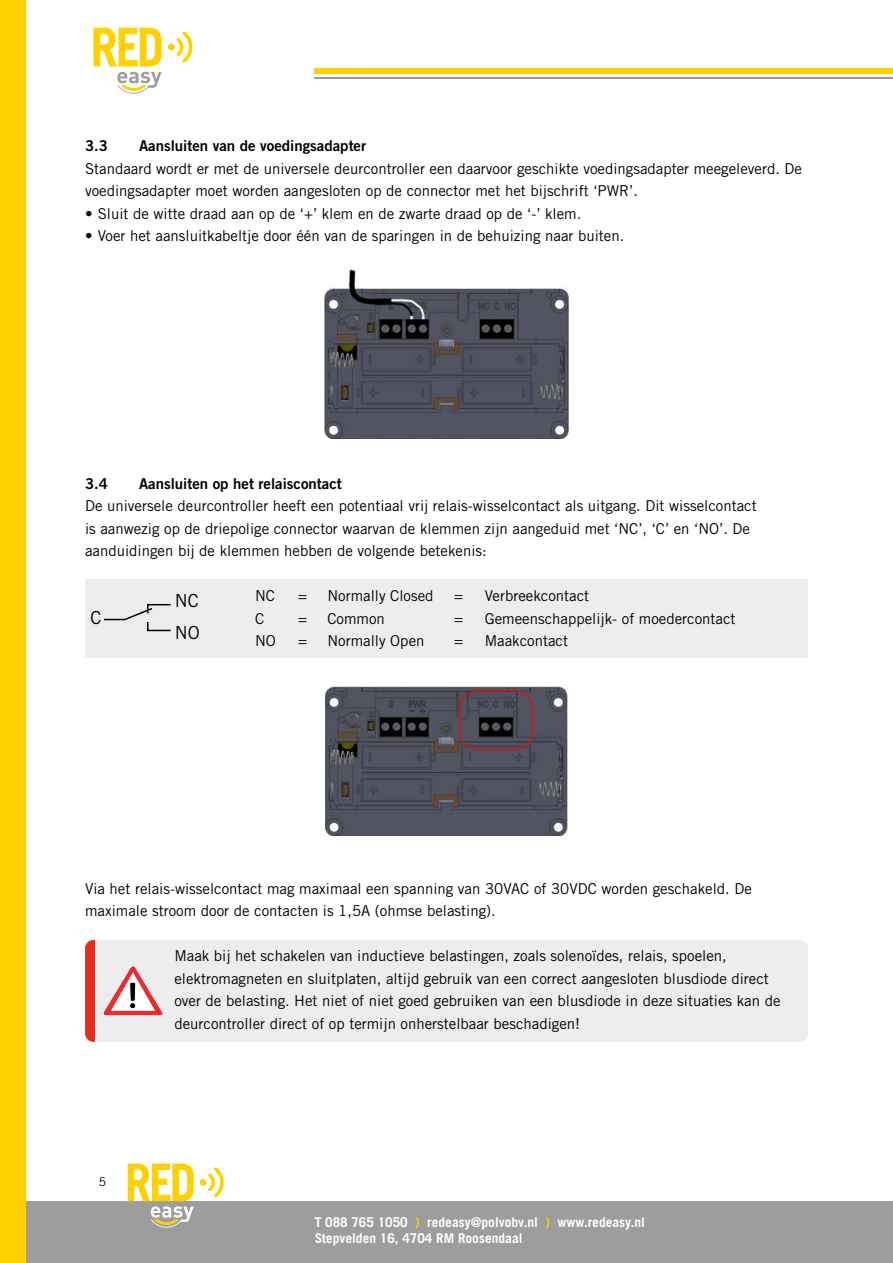
<style>
.page{position:relative;width:893px;height:1263px;background:#fff}
.page>*{position:absolute;margin:0;border:0;box-sizing:border-box;transform-origin:0 0}
.t1{font:18px/31.7px "Trade Gothic LT Std";color:#000}
.t2{font:15px/22.5px "Trade Gothic LT Std";color:#000}
.t3{font:15px "Trade Gothic LT Std Bd 2";color:#000}
.t4{font:700 13.5px/16.2px "Trade Gothic LT Std";color:#fff}
.t5{font:12px "Trade Gothic LT Std";color:#000}
.s1{color:#ffd100}
</style>
<div class="page">
<div style="left:0;top:1201px;width:893px;height:62px;background:#9d9d9c"></div>
<hr style="left:315px;top:77px;width:578px;height:2px;background:#9d9d9c">
<div style="left:315px;top:68px;width:578px;height:6px;background:#ffd100"></div>
<div style="left:0;top:0;width:26px;height:1263px;background:#ffd100"></div>
<svg style="left:117px;top:72px;width:45px;height:22px"></svg>
<svg style="left:94px;top:28px;width:68px;height:38px"></svg>
<div style="left:168px;top:44px;width:7px;height:6px;background:#ffd100;border-radius:50%"></div>
<svg style="left:176px;top:31px;width:16px;height:32px"></svg>
<svg style="left:128px;top:1163px;width:66px;height:65px"></svg>
<div style="left:200px;top:1179px;width:6px;height:7px;background:#ffd100;border-radius:50%"></div>
<svg style="left:208px;top:1167px;width:16px;height:30px"></svg>
<div style="left:85px;top:940px;width:723px;height:102px;background:#ededed;border-radius:9px"></div>
<div style="left:85px;top:940px;width:9px;height:102px;background:#e62e20"></div>
<svg style="left:103px;top:966px;width:60px;height:50px"></svg>
<img style="left:325px;top:269px;width:243px;height:170px">
<div style="left:85px;top:579px;width:723px;height:78px;background:#ededed"></div>
<svg style="left:104px;top:603px;width:67px;height:29px"></svg>
<img style="left:326px;top:687px;width:241px;height:149px">
<div style="left:459px;top:690px;width:74px;height:60px;border:2px solid #cd1619;border-radius:18px"></div>
<p class="t3" style="left:85px;top:137px;width:24px">3.3</p>
<p class="t3" style="left:139px;top:137px;width:229px">Aansluiten van de voedingsadapter</p>
<p class="t2" style="left:85px;top:157px;width:718px">Standaard wordt er met de universele deurcontroller een daarvoor geschikte voedingsadapter meegeleverd. De voedingsadapter moet worden aangesloten op de connector met het bijschrift ‘PWR’.</p>
<p class="t2" style="left:85px;top:202px;width:498px">• Sluit de witte draad aan op de ‘+’ klem en de zwarte draad op de ‘-’ klem.</p>
<p class="t2" style="left:85px;top:224px;width:541px">• Voer het aansluitkabeltje door één van de sparingen in de behuizing naar buiten.</p>
<p class="t3" style="left:85px;top:474px;width:24px">3.4</p>
<p class="t3" style="left:139px;top:474px;width:204px">Aansluiten op het relaiscontact</p>
<p class="t2" style="left:85px;top:494px;width:673px">De universele deurcontroller heeft een potentiaal vrij relais-wisselcontact als uitgang. Dit wisselcontact is aanwezig op de driepolige connector waarvan de klemmen zijn aangeduid met ‘NC’, ‘C’ en ‘NO’. De aanduidingen bij de klemmen hebben de volgende betekenis:</p>
<p class="t1" style="left:90px;top:601px;width:12px">C</p>
<p class="t1" style="left:175px;top:584px;width:27px">NC<br>NO</p>
<p class="t2" style="left:255px;top:584px;width:21px">NC</p>
<p class="t2" style="left:298px;top:584px;width:10px">=</p>
<p class="t2" style="left:327px;top:584px;width:108px">Normally Closed</p>
<p class="t2" style="left:454px;top:584px;width:10px">=</p>
<p class="t2" style="left:485px;top:584px;width:106px">Verbreekcontact</p>
<p class="t2" style="left:255px;top:607px;width:11px">C</p>
<p class="t2" style="left:298px;top:607px;width:10px">=</p>
<p class="t2" style="left:327px;top:607px;width:59px">Common</p>
<p class="t2" style="left:454px;top:607px;width:10px">=</p>
<p class="t2" style="left:485px;top:607px;width:252px">Gemeenschappelijk- of moedercontact</p>
<p class="t2" style="left:255px;top:629px;width:22px">NO</p>
<p class="t2" style="left:298px;top:629px;width:10px">=</p>
<p class="t2" style="left:327px;top:629px;width:99px">Normally Open</p>
<p class="t2" style="left:454px;top:629px;width:10px">=</p>
<p class="t2" style="left:485px;top:629px;width:85px">Maakcontact</p>
<p class="t2" style="left:85px;top:877px;width:668px">Via het relais-wisselcontact mag maximaal een spanning van 30VAC of 30VDC worden geschakeld. De maximale stroom door de contacten is 1,5A (ohmse belasting).</p>
<p class="t2" style="left:174px;top:944px;width:608px">Maak bij het schakelen van inductieve belastingen, zoals solenoïdes, relais, spoelen, elektromagneten en sluitplaten, altijd gebruik van een correct aangesloten blusdiode direct over de belasting. Het niet of niet goed gebruiken van een blusdiode in deze situaties kan de deurcontroller direct of op termijn onherstelbaar beschadigen!</p>
<p class="t5" style="left:99px;top:1175px;width:9px">5</p>
<p class="t4" style="left:315px;top:1214px;width:332px">T 088 765 1050 <span class="s1">)</span> redeasy@polvobv.nl <span class="s1">)</span> www.redeasy.nl<br>Stepvelden 16, 4704 RM Roosendaal</p>
</div>
